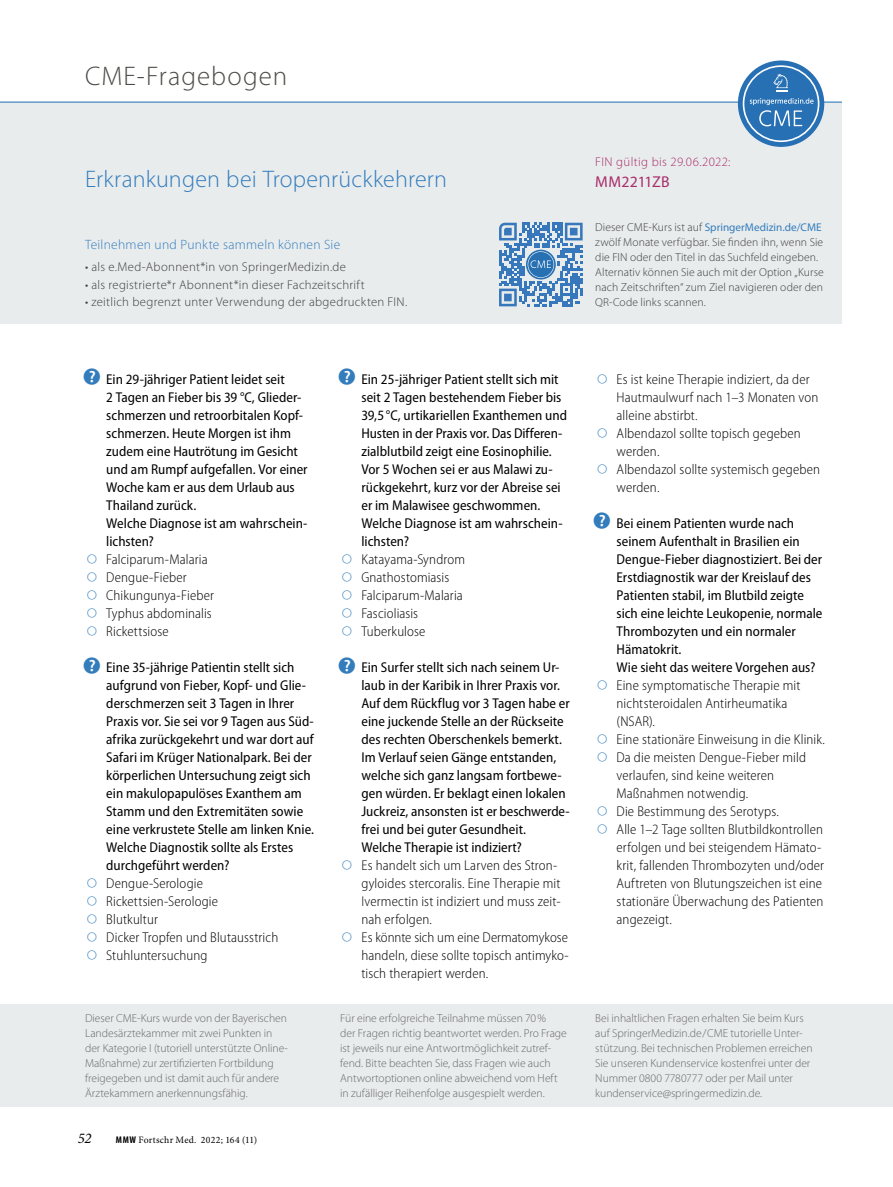
<style>
.page{position:relative;width:893px;height:1187px;background:#fff}
.page>*{position:absolute;margin:0;border:0;box-sizing:border-box;transform-origin:0 0}
.t1{font:300 27px "Myriad Pro";letter-spacing:.04em;color:#4d4c47}
.Para_Title_Frageboge{font:300 24px "Myriad Pro";letter-spacing:.005em;color:#337dbd}
.NoXML_FIN-Nummer{font:15.75px "Myriad Pro";letter-spacing:.02em;color:#a82d6b}
.t2{font:italic 14.85px "Minion Pro";color:#000}
.t3{font:semi-condensed 14.25px/18px "Myriad Pro";color:#000}
.t4{font:300 semi-condensed 14.25px/18px "Myriad Pro";letter-spacing:.01em;color:#000}
.Para_Section_Heading{font:300 13.5px "Myriad Pro";letter-spacing:.02em;color:#337dbd}
.List_unordered_1_Fra{font:300 12.75px "Myriad Pro";letter-spacing:.02em;color:#3e3e3d}
.NoXML_FIN{font:300 12.75px "Myriad Pro";letter-spacing:.03em;color:#a82d6b}
.Para_Information_Fra{font:300 11.7px/15px "Myriad Pro";letter-spacing:-.005em;color:#676767}
.Para_Section_Fragebo{font:300 11.7px/15px "Myriad Pro";letter-spacing:.005em;color:#3e3e3d}
.Para_Section_Fragebo-2{font:11.25px "Myriad Pro";color:#337dbd}
.t5{font:9.75px "Minion Pro";letter-spacing:.025em;color:#000}
.s1{font-family:"Arial Unicode MS";font-weight:400;font-stretch:normal;font-size:16.2px;color:#337dbd}
.s2{font-family:"Myriad Pro";font-weight:700;font-stretch:condensed}
.s3{font-weight:300;font-size:11.7px;color:#3e3e3d}
</style>
<div class="page">
<div style="left:0;top:102px;width:842px;height:221px;background:#e9eced"></div>
<hr style="left:0;top:101px;width:842px;height:2px;background:#337dbd">
<div style="left:0;top:1003px;width:893px;height:103px;background:#e9eced"></div>
<div style="left:738px;top:60px;width:86px;height:87px;background:#2770b4;border-radius:50%"></div>
<svg style="left:743px;top:65px;width:76px;height:77px"></svg>
<svg style="left:499px;top:223px;width:84px;height:83px"></svg>
<h1 class="t1" style="left:85px;top:61px;width:204px">CME-Fragebogen</h1>
<p class="NoXML_FIN" style="left:595px;top:154px;width:137px">FIN gültig bis 29.06.2022:</p>
<p class="Para_Title_Frageboge" style="left:85px;top:166px;width:363px">Erkrankungen bei Tropenrückkehrern</p>
<p class="NoXML_FIN-Nummer" style="left:595px;top:172px;width:76px">MM2211ZB</p>
<p class="Para_Section_Heading" style="left:85px;top:237px;width:257px">Teilnehmen und Punkte sammeln können Sie</p>
<p class="List_unordered_1_Fra" style="left:85px;top:260px;width:263px">• als e.Med-Abonnent*in von SpringerMedizin.de</p>
<p class="List_unordered_1_Fra" style="left:85px;top:277px;width:281px">• als registrierte*r Abonnent*in dieser Fachzeitschrift</p>
<p class="List_unordered_1_Fra" style="left:85px;top:295px;width:324px">• zeitlich begrenzt unter Verwendung der abgedruckten FIN.</p>
<p class="t3" style="left:106px;top:370px;width:203px;text-indent:-21px"><sup>?</sup> Ein 29-jähriger Patient leidet seit<br>2 Tagen an Fieber bis 39 °C, Glieder&shy;schmerzen und retroorbitalen Kopf&shy;schmerzen. Heute Morgen ist ihm zudem eine Hautrötung im Gesicht und am Rumpf aufgefallen. Vor einer<br>Woche kam er aus dem Urlaub aus<br>Thailand zurück.<br>Welche Diagnose ist am wahrschein&shy;lichsten?</p>
<p class="t4" style="left:87px;top:550px;width:122px"><span class="s1">◯</span> Falciparum-Malaria</p>
<p class="t4" style="left:87px;top:568px;width:101px"><span class="s1">◯</span> Dengue-Fieber</p>
<p class="t4" style="left:87px;top:586px;width:128px"><span class="s1">◯</span> Chikungunya-Fieber</p>
<p class="t4" style="left:87px;top:604px;width:126px"><span class="s1">◯</span> Typhus abdominalis</p>
<p class="t4" style="left:87px;top:622px;width:83px"><span class="s1">◯</span> Rickettsiose</p>
<p class="t3" style="left:106px;top:658px;width:209px;text-indent:-21px"><sup>?</sup> Eine 35-jährige Patientin stellt sich aufgrund von Fieber, Kopf- und Glie&shy;derschmerzen seit 3 Tagen in Ihrer Praxis vor. Sie sei vor 9 Tagen aus Süd&shy;afrika zurückgekehrt und war dort auf Safari im Krüger Nationalpark. Bei der körperlichen Untersuchung zeigt sich ein makulopapulöses Exanthem am Stamm und den Extremitäten sowie eine verkrustete Stelle am linken Knie.<br>Welche Diagnostik sollte als Erstes durchgeführt werden?</p>
<p class="t4" style="left:87px;top:874px;width:117px"><span class="s1">◯</span> Dengue-Serologie</p>
<p class="t4" style="left:87px;top:892px;width:132px"><span class="s1">◯</span> Rickettsien-Serologie</p>
<p class="t4" style="left:87px;top:910px;width:72px"><span class="s1">◯</span> Blutkultur</p>
<p class="t4" style="left:87px;top:928px;width:193px"><span class="s1">◯</span> Dicker Tropfen und Blutausstrich</p>
<p class="t4" style="left:87px;top:946px;width:122px"><span class="s1">◯</span> Stuhluntersuchung</p>
<p class="Para_Information_Fra" style="left:85px;top:1010px;width:205px">Dieser CME-Kurs wurde von der Bayerischen Landesärztekammer mit zwei Punkten in der -Kategorie I (tutoriell unterstützte Online-Maßnahme) zur zertifizierten Fortbildung freigegeben und ist damit auch für andere Ärztekammern anerkennungsfähig.</p>
<p class="t2" style="left:78px;top:1128px;width:15px">52</p>
<p class="t5" style="left:116px;top:1132px;width:143px"><span class="s2">MMW</span> Fortschr Med. 2022; 164 (11)</p>
<p class="t3" style="left:361px;top:370px;width:207px;text-indent:-21px"><sup>?</sup> Ein 25-jähriger Patient stellt sich mit seit 2 Tagen bestehendem Fieber bis 39,5 °C, urtikariellen Exanthemen und Husten in der Praxis vor. Das Differen&shy;zialblutbild zeigt eine Eosinophilie.<br>Vor 5 Wochen sei er aus Malawi zu&shy;rückgekehrt, kurz vor der Abreise sei er im Malawisee geschwommen.<br>Welche Diagnose ist am wahrschein&shy;lichsten?</p>
<p class="t4" style="left:342px;top:550px;width:124px"><span class="s1">◯</span> Katayama-Syndrom</p>
<p class="t4" style="left:342px;top:568px;width:108px"><span class="s1">◯</span> Gnathostomiasis</p>
<p class="t4" style="left:342px;top:586px;width:122px"><span class="s1">◯</span> Falciparum-Malaria</p>
<p class="t4" style="left:342px;top:604px;width:77px"><span class="s1">◯</span> Fascioliasis</p>
<p class="t4" style="left:342px;top:622px;width:85px"><span class="s1">◯</span> Tuberkulose</p>
<p class="t3" style="left:361px;top:658px;width:210px;text-indent:-21px"><sup>?</sup> Ein Surfer stellt sich nach seinem Ur&shy;laub in der Karibik in Ihrer Praxis vor.<br>Auf dem Rückflug vor 3 Tagen habe er eine juckende Stelle an der Rückseite des rechten Oberschenkels bemerkt.<br>Im Verlauf seien Gänge entstanden, welche sich ganz langsam fortbewe&shy;gen würden. Er beklagt einen lokalen Juckreiz, ansonsten ist er beschwerde&shy;frei und bei guter Gesundheit.<br>Welche Therapie ist indiziert?</p>
<p class="t4" style="left:361px;top:856px;width:201px;text-indent:-19px"><span class="s1">◯</span> Es handelt sich um Larven des Stron&shy;gyloides stercoralis. Eine Therapie mit Ivermectin ist indiziert und muss zeit&shy;nah erfolgen.</p>
<p class="t4" style="left:361px;top:928px;width:209px;text-align:justify;text-indent:-19px"><span class="s1">◯</span> Es könnte sich um eine Dermatomykose handeln, diese sollte topisch antimyko&shy;tisch therapiert werden.</p>
<p class="Para_Information_Fra" style="left:340px;top:1010px;width:228px">Für eine erfolgreiche Teilnahme müssen 70%<br>der Fragen richtig beantwortet werden. Pro Frage ist jeweils nur eine Antwortmöglichkeit zutref&shy;fend. Bitte beachten Sie, dass Fragen wie auch Antwortoptionen online abweichend vom Heft in zufälliger Reihenfolge ausgespielt werden.</p>
<p class="Para_Section_Fragebo-2" style="left:595px;top:220px;width:228px"><span class="s3">Dieser CME-Kurs ist auf</span> SpringerMedizin.de/CME</p>
<p class="Para_Section_Fragebo" style="left:595px;top:235px;width:230px">zwölf Monate verfügbar. Sie finden ihn, wenn Sie die FIN oder den Titel in das Suchfeld eingeben.<br>Alternativ können Sie auch mit der Option „Kurse nach Zeitschriften“ zum Ziel navigieren oder den QR‑Code links scannen.</p>
<p class="t4" style="left:617px;top:370px;width:203px;text-indent:-19px"><span class="s1">◯</span> Es ist keine Therapie indiziert, da der<br>Hautmaulwurf nach 1–3 Monaten von alleine abstirbt.</p>
<p class="t4" style="left:617px;top:424px;width:186px;text-indent:-19px"><span class="s1">◯</span> Albendazol sollte topisch gegeben werden.</p>
<p class="t4" style="left:617px;top:460px;width:205px;text-indent:-19px"><span class="s1">◯</span> Albendazol sollte systemisch gegeben werden.</p>
<p class="t3" style="left:617px;top:514px;width:207px;text-indent:-21px"><sup>?</sup> Bei einem Patienten wurde nach seinem Aufenthalt in Brasilien ein Dengue-Fieber diagnostiziert. Bei der Erstdiagnostik war der Kreislauf des Patienten stabil, im Blutbild zeigte sich eine leichte Leukopenie, normale Thrombozyten und ein normaler Hämatokrit.<br>Wie sieht das weitere Vorgehen aus?</p>
<p class="t4" style="left:617px;top:676px;width:185px;text-indent:-19px"><span class="s1">◯</span> Eine symptomatische Therapie mit nichtsteroidalen Antirheumatika (NSAR).</p>
<p class="t4" style="left:597px;top:730px;width:229px"><span class="s1">◯</span> Eine stationäre Einweisung in die Klinik.</p>
<p class="t4" style="left:617px;top:748px;width:191px;text-indent:-19px"><span class="s1">◯</span> Da die meisten Dengue-Fieber mild verlaufen, sind keine weiteren<br>Maßnahmen notwendig.</p>
<p class="t4" style="left:597px;top:802px;width:183px"><span class="s1">◯</span> Die Bestimmung des Serotyps.</p>
<p class="t4" style="left:617px;top:820px;width:209px;text-indent:-19px"><span class="s1">◯</span> Alle 1–2 Tage sollten Blutbildkontrollen erfolgen und bei steigendem Hämato&shy;krit, fallenden Thrombozyten und/oder Auftreten von Blutungszeichen ist eine stationäre Überwachung des Patienten angezeigt.</p>
<p class="Para_Information_Fra" style="left:595px;top:1010px;width:219px">Bei inhaltlichen Fragen erhalten Sie beim Kurs auf SpringerMedizin.de/CME tutorielle Unter&shy;stützung. Bei technischen Problemen erreichen Sie unseren Kundenservice kostenfrei unter der Nummer 0800 7780777 oder per Mail unter kundenservice@springermedizin.de.</p>
</div>
